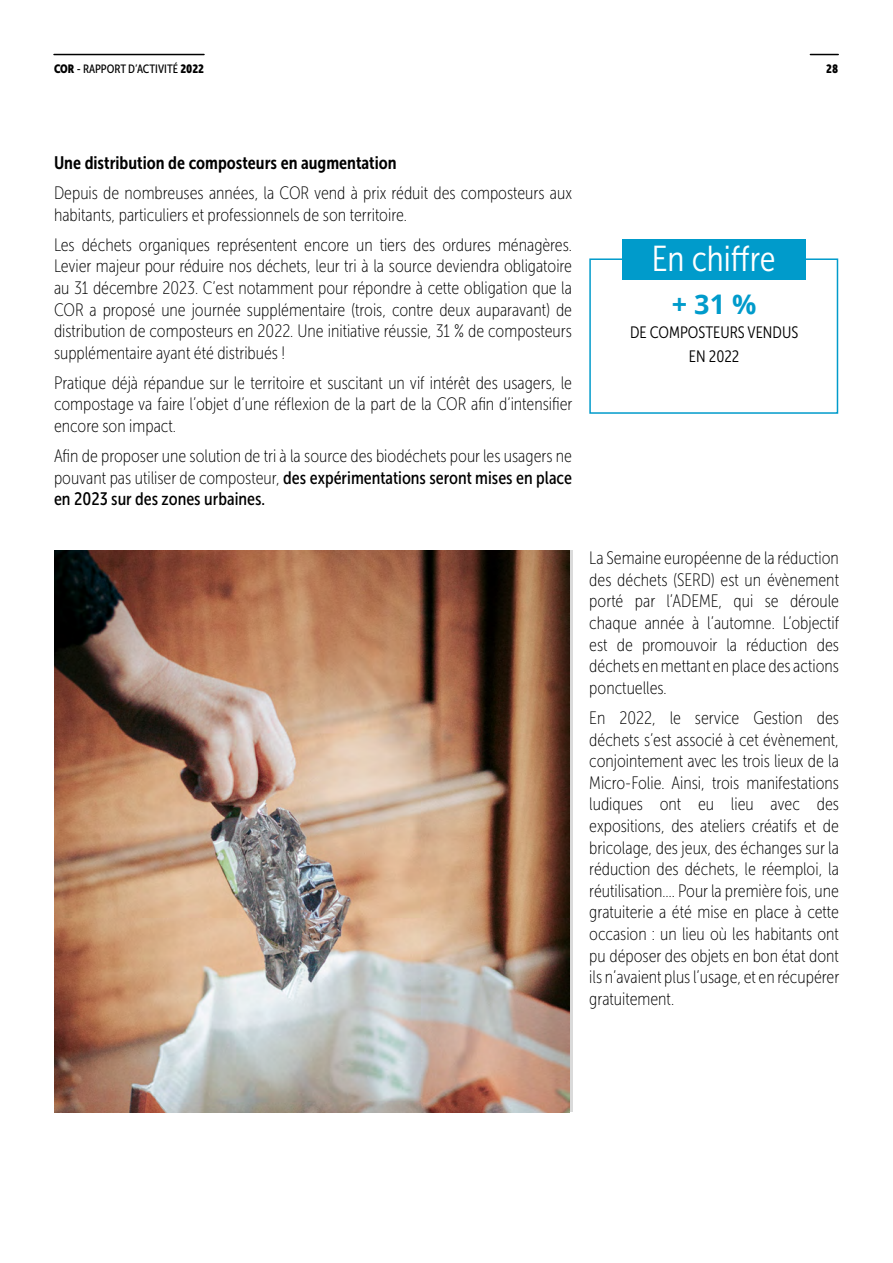
<style>
.page{position:relative;width:893px;height:1263px;background:#fff}
.page>*{position:absolute;margin:0;border:0;box-sizing:border-box;transform-origin:0 0}
.t1{font:36px "Museo Sans Cond 300";color:#fff}
.t2{font:700 27px "Open Sans";color:#009bcb}
.t3{font:18px/21.6px "Museo Sans Cond 100";color:#000;text-align:justify}
.t4{font:18px/21.6px "Museo Sans Cond 500";color:#000}
.t5{font:18px "Museo Sans Cond 700";color:#000}
.t6{font:16.5px/24px "Museo Sans Cond 300";color:#000;text-align:center}
.t7{font:12px "Museo Sans Cond 500";color:#000}
.t8{font:12px "Museo Sans Cond 900";color:#000}
.s1{font-family:"Museo Sans Cond 900"}
.s2{font-family:"Museo Sans Cond 100"}
</style>
<div class="page">
<hr style="left:54px;top:54px;width:150px;height:1px;background:#000">
<svg style="left:810px;top:54px;width:28px;height:1px"></svg>
<img style="left:54px;top:551px;width:516px;height:561px">
<div style="left:589px;top:258px;width:249px;height:156px;border:2px solid #009bcb"></div>
<div style="left:622px;top:239px;width:183px;height:41px;background:#009bcb"></div>
<p class="t7" style="left:54px;top:62px;width:152px"><span class="s1">COR</span> - RAPPORT D’ACTIVITÉ <span class="s1">2022</span></p>
<p class="t8" style="left:826px;top:62px;width:13px">28</p>
<p class="t5" style="left:54px;top:153px;width:344px">Une distribution de composteurs en augmentation</p>
<p class="t3" style="left:54px;top:182px;width:520px">Depuis de nombreuses années, la COR vend à prix réduit des composteurs aux habitants, particuliers et professionnels de son territoire.</p>
<p class="t3" style="left:54px;top:234px;width:520px">Les déchets organiques représentent encore un tiers des ordures ménagères.<br>Levier majeur pour réduire nos déchets, leur tri à la source deviendra obligatoire au 31 décembre 2023. C’est notamment pour répondre à cette obligation que la COR a proposé une journée supplémentaire (trois, contre deux auparavant) de distribution de composteurs en 2022. Une initiative réussie, 31 % de composteurs supplémentaire ayant été distribués !</p>
<p class="t3" style="left:54px;top:372px;width:520px">Pratique déjà répandue sur le territoire et suscitant un vif intérêt des usagers, le compostage va faire l’objet d’une réflexion de la part de la COR afin d’intensifier encore son impact.</p>
<p class="t3" style="left:54px;top:445px;width:520px">Afin de proposer une solution de tri à la source des biodéchets pour les usagers ne</p>
<p class="t4" style="left:54px;top:467px;width:520px"><span class="s2">pouvant pas utiliser de composteur,</span> des expérimentations seront mises en place en 2023 sur des zones urbaines.</p>
<h1 class="t1" style="left:652px;top:239px;width:125px">En chiffre</h1>
<h2 class="t2" style="left:672px;top:285px;width:86px">+ 31 %</h2>
<p class="t6" style="left:630px;top:321px;width:170px">DE COMPOSTEURS VENDUS<br>EN 2022</p>
<p class="t3" style="left:589px;top:547px;width:251px">La Semaine européenne de la réduction des déchets (SERD) est un évènement porté par l’ADEME, qui se déroule chaque année à l’automne. L’objectif est de promouvoir la réduction des déchets en mettant en place des actions ponctuelles.</p>
<p class="t3" style="left:589px;top:707px;width:252px">En 2022, le service Gestion des déchets s’est associé à cet évènement, conjointement avec les trois lieux de la Micro-Folie. Ainsi, trois manifestations ludiques ont eu lieu avec des expositions, des ateliers créatifs et de bricolage, des jeux, des échanges sur la réduction des déchets, le réemploi, la réutilisation…. Pour la première fois, une gratuiterie a été mise en place à cette occasion : un lieu où les habitants ont pu déposer des objets en bon état dont ils n’avaient plus l’usage, et en récupérer gratuitement.</p>
</div>
